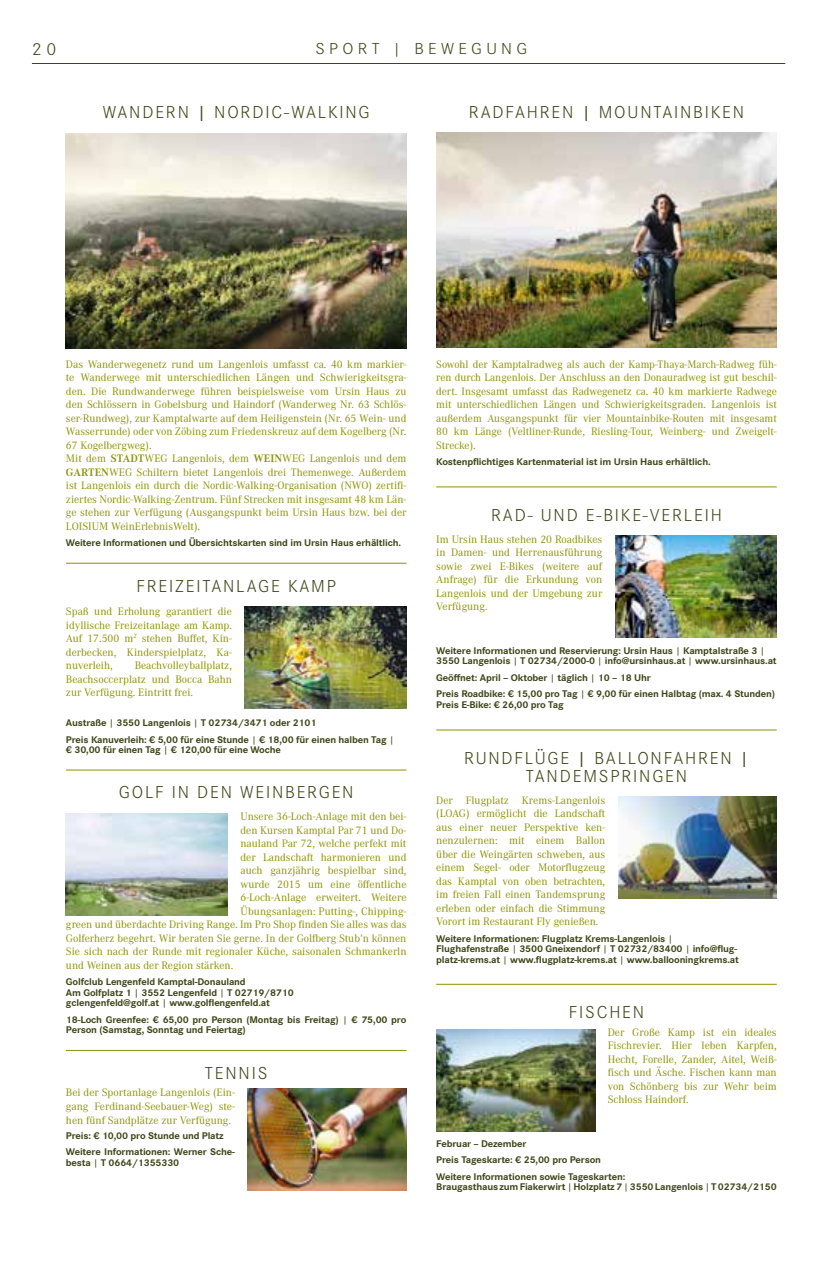
<style>
.page{position:relative;width:830px;height:1276px;background:#fff}
.page>*{position:absolute;margin:0;border:0;box-sizing:border-box;transform-origin:0 0}
.t1{font:300 18px/18px "Corporate S";letter-spacing:.1em;color:#3e4517;text-align:center}
.t2{font:300 18px "Corporate S";letter-spacing:.1em;color:#3e4517;scale:1.05 1}
.t3{font:300 16.5px "Corporate S";letter-spacing:.25em;color:#3e4517;scale:1.05 1}
.t4{font:11.25px/13.5px "Corporate A Pro";color:#8d9200;text-align:justify}
.t5{font:700 10.05px/10.5px "Corporate S Pro";letter-spacing:-.015em;color:#3e4517;scale:1.05 1}
.s1{font-family:"Corporate S Pro";font-weight:400}
.s2{font-weight:700}
.s3{font-weight:400}
</style>
<div class="page">
<hr style="left:32px;top:63px;width:752px;height:1px;background:#3e4517">
<img style="left:66px;top:813px;width:161px;height:102px">
<img style="left:244px;top:607px;width:162px;height:102px">
<img style="left:618px;top:796px;width:158px;height:102px">
<img style="left:66px;top:134px;width:340px;height:214px">
<img style="left:436px;top:133px;width:340px;height:215px">
<img style="left:436px;top:1029px;width:158px;height:102px">
<img style="left:247px;top:1089px;width:159px;height:102px">
<img style="left:615px;top:535px;width:161px;height:103px">
<hr style="left:436px;top:729px;width:340px;height:1px;background:#8d9200">
<hr style="left:436px;top:486px;width:340px;height:1px;background:#8d9200">
<hr style="left:66px;top:563px;width:340px;height:1px;background:#8d9200">
<hr style="left:66px;top:769px;width:340px;height:1px;background:#8d9200">
<hr style="left:66px;top:1050px;width:340px;height:1px;background:#8d9200">
<hr style="left:436px;top:984px;width:340px;height:1px;background:#8d9200">
<h1 class="t2" style="left:32px;top:37px;width:25px">20</h1>
<h2 class="t3" style="left:315px;top:37px;width:203px">SPORT | BEWEGUNG</h2>
<h1 class="t1" style="left:103px;top:103px;width:268px">WANDERN <span class="s1">|</span> NORDIC-WALKING</h1>
<h1 class="t1" style="left:468px;top:103px;width:276px">RADFAHREN <span class="s1">|</span> MOUNTAINBIKEN</h1>
<p class="t4" style="left:66px;top:357px;width:342px;text-align:left">Das Wanderwegenetz rund um Langenlois umfasst ca. 40 km markier&shy;te Wanderwege mit unterschiedlichen Längen und Schwierigkeitsgra&shy;den. Die Rundwanderwege führen beispielsweise vom Ursin Haus zu den Schlössern in Gobelsburg und Haindorf (Wanderweg Nr. 63 Schlös&shy;ser-Rundweg), zur Kamptalwarte auf dem Heiligenstein (Nr. 65 Wein- und Wasserrunde) oder von Zöbing zum Friedenskreuz auf dem Kogelberg (Nr.<br>67 Kogelbergweg).<br>Mit dem <span class="s2">STADT</span>WEG Langenlois, dem <span class="s2">WEIN</span>WEG Langenlois und dem <span class="s2">GARTEN</span>WEG Schiltern bietet Langenlois drei Themenwege. Außerdem ist Langenlois ein durch die Nordic-Walking-Organisation (NWO) zertifi&shy;ziertes Nordic-Walking-Zentrum. Fünf Strecken mit insgesamt 48 km Län&shy;ge stehen zur Verfügung (Ausgangspunkt beim Ursin Haus bzw. bei der LOISIUM WeinErlebnisWelt).</p>
<p class="t5" style="left:66px;top:537px;width:320px">Weitere Informationen und Übersichtskarten sind im Ursin Haus erhältlich.</p>
<h1 class="t1" style="left:136px;top:576px;width:201px">FREIZEITANLAGE KAMP</h1>
<p class="t4" style="left:66px;top:604px;width:167px">Spaß und Erholung garantiert die idyllische Freizeitanlage am Kamp.<br>Auf 17.500 m<sup>2</sup> stehen Buffet, Kin&shy;derbecken, Kinderspielplatz, Ka&shy;nuverleih,</p>
<p class="t4" style="left:66px;top:658px;width:167px;text-indent:69px">Beachvolleyballplatz, Beachsoccerplatz und Bocca Bahn zur Verfügung. Eintritt frei.</p>
<p class="t5" style="left:66px;top:713px;width:314px;line-height:16.5px">Austraße <span class="s3">|</span> 3550 Langenlois <span class="s3">|</span> T 02734/3471 oder 2101<br>Preis Kanuverleih: € 5,00 für eine Stunde <span class="s3">|</span> € 18,00 für einen halben Tag <span class="s3">|</span></p>
<p class="t5" style="left:66px;top:743px;width:206px">€ 30,00 für einen Tag <span class="s3">|</span> € 120,00 für eine Woche</p>
<h1 class="t1" style="left:119px;top:783px;width:236px">GOLF IN DEN WEINBERGEN</h1>
<p class="t4" style="left:240px;top:809px;width:167px">Unsere 36-Loch-Anlage mit den bei-</p>
<p class="t4" style="left:240px;top:823px;width:167px">den Kursen Kamptal Par 71 und Do-</p>
<p class="t4" style="left:240px;top:836px;width:167px">nauland Par 72, welche perfekt mit</p>
<p class="t4" style="left:240px;top:850px;width:167px">der Landschaft harmonieren und</p>
<p class="t4" style="left:240px;top:863px;width:167px">auch ganzjährig bespielbar sind,</p>
<p class="t4" style="left:240px;top:877px;width:167px">wurde 2015 um eine öffentliche</p>
<p class="t4" style="left:240px;top:890px;width:167px">6-Loch-Anlage erweitert. Weitere</p>
<p class="t4" style="left:240px;top:904px;width:167px">Übungsanlagen: Putting-, Chipping-</p>
<p class="t4" style="left:66px;top:917px;width:342px">green und überdachte Driving Range. Im Pro Shop finden Sie alles was das</p>
<p class="t4" style="left:66px;top:931px;width:342px">Golferherz begehrt. Wir beraten Sie gerne. In der Golfberg Stub’n können</p>
<p class="t4" style="left:66px;top:944px;width:342px">Sie sich nach der Runde mit regionaler Küche, saisonalen Schmankerln</p>
<p class="t4" style="left:66px;top:958px;width:169px">und Weinen aus der Region stärken.</p>
<p class="t5" style="left:66px;top:976px;width:218px">Golfclub Lengenfeld Kamptal-Donauland<br>Am Golfplatz 1 <span class="s3">|</span> 3552 Lengenfeld <span class="s3">|</span> T 02719/8710 gclengenfeld@golf.at <span class="s3">|</span> www.golflengenfeld.at</p>
<p class="t5" style="left:66px;top:1013px;width:325px">18-Loch Greenfee: € 65,00 pro Person (Montag bis Freitag) <span class="s3">|</span> € 75,00 pro<br>Person (Samstag, Sonntag und Feiertag)</p>
<h1 class="t1" style="left:205px;top:1063px;width:64px">TENNIS</h1>
<p class="t4" style="left:66px;top:1085px;width:170px">Bei der Sportanlage Langenlois (Ein&shy;gang Ferdinand-Seebauer-Weg) ste&shy;hen fünf Sandplätze zur Verfügung.</p>
<p class="t5" style="left:66px;top:1126px;width:162px;line-height:16.5px">Preis: € 10,00 pro Stunde und Platz<br>Weitere Informationen: Werner Sche-</p>
<p class="t5" style="left:66px;top:1156px;width:109px">besta <span class="s3">|</span> T 0664/1355330</p>
<p class="t4" style="left:436px;top:357px;width:342px">Sowohl der Kamptalradweg als auch der Kamp-Thaya-March-Radweg füh&shy;ren durch Langenlois. Der Anschluss an den Donauradweg ist gut beschil&shy;dert. Insgesamt umfasst das Radwegenetz ca. 40 km markierte Radwege mit unterschiedlichen Längen und Schwierigkeitsgraden. Langenlois ist außerdem Ausgangspunkt für vier Mountainbike-Routen mit insgesamt 80 km Länge (Veltliner-Runde, Riesling-Tour, Weinberg- und Zweigelt-Strecke).</p>
<p class="t5" style="left:436px;top:456px;width:263px">Kostenpflichtiges Kartenmaterial ist im Ursin Haus erhältlich.</p>
<h1 class="t1" style="left:491px;top:505px;width:232px">RAD- UND E-BIKE-VERLEIH</h1>
<p class="t4" style="left:436px;top:532px;width:167px">Im Ursin Haus stehen 20 Roadbikes in Damen- und Herrenausführung sowie zwei E-Bikes (weitere auf Anfrage) für die Erkundung von Langenlois und der Umgebung zur Verfügung.</p>
<p class="t5" style="left:436px;top:644px;width:325px">Weitere Informationen und Reservierung: Ursin Haus <span class="s3">|</span> Kamptalstraße 3 <span class="s3">|<br></span>3550 Langenlois <span class="s3">|</span> T 02734/2000-0 <span class="s3">|</span> info@ursinhaus.at <span class="s3">|</span> www.ursinhaus.at</p>
<p class="t5" style="left:436px;top:668px;width:324px;line-height:16.5px">Geöffnet: April – Oktober <span class="s3">|</span> täglich <span class="s3">|</span> 10 – 18 Uhr<br>Preis Roadbike: € 15,00 pro Tag <span class="s3">|</span> € 9,00 für einen Halbtag (max. 4 Stunden)</p>
<p class="t5" style="left:436px;top:698px;width:123px">Preis E-Bike: € 26,00 pro Tag</p>
<h1 class="t1" style="left:464px;top:748px;width:286px">RUNDFLÜGE <span class="s1">|</span> BALLONFAHREN <span class="s1">|<br></span>TANDEMSPRINGEN</h1>
<p class="t4" style="left:436px;top:792px;width:170px">Der Flugplatz Krems-Langenlois (LOAG) ermöglicht die Landschaft aus einer neuer Perspektive ken&shy;nenzulernen: mit einem Ballon über die Weingärten schweben, aus einem Segel- oder Motorflugzeug das Kamptal von oben betrachten, im freien Fall einen Tandemsprung erleben oder einfach die Stimmung Vorort im Restaurant Fly genießen.</p>
<p class="t5" style="left:436px;top:932px;width:289px">Weitere Informationen: Flugplatz Krems-Langenlois <span class="s3">|<br></span>Flughafenstraße <span class="s3">|</span> 3500 Gneixendorf <span class="s3">|</span> T 02732/83400 <span class="s3">|</span> info@flug&shy;platz-krems.at <span class="s3">|</span> www.flugplatz-krems.at <span class="s3">|</span> www.ballooningkrems.at</p>
<h1 class="t1" style="left:568px;top:1002px;width:77px">FISCHEN</h1>
<p class="t4" style="left:607px;top:1024px;width:170px">Der Große Kamp ist ein ideales Fischrevier. Hier leben Karpfen, Hecht, Forelle, Zander, Aitel, Weiß&shy;fisch und Äsche. Fischen kann man von Schönberg bis zur Wehr beim Schloss Haindorf.</p>
<p class="t5" style="left:436px;top:1134px;width:181px;line-height:16.5px">Februar – Dezember<br>Preis Tageskarte: € 25,00 pro Person<br>Weitere Informationen sowie Tageskarten:</p>
<p class="t5" style="left:436px;top:1181px;width:325px">Braugasthaus zum Fiakerwirt <span class="s3">|</span> Holzplatz 7 <span class="s3">|</span> 3550 Langenlois <span class="s3">|</span> T 02734/2150</p>
</div>
